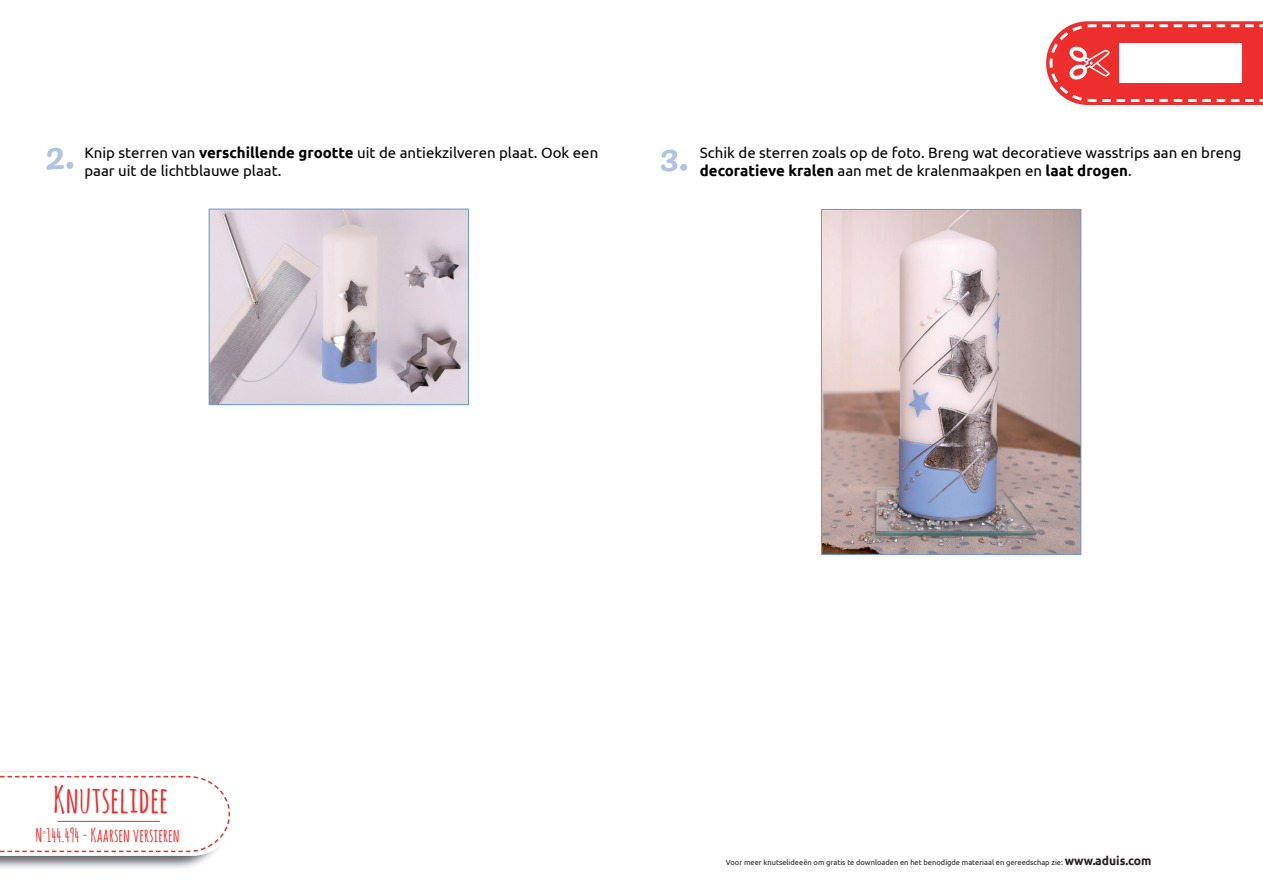
<style>
.page{position:relative;width:1263px;height:893px;background:#fff}
.page>*{position:absolute;margin:0;border:0;box-sizing:border-box;transform-origin:0 0}
.t1{font:700 36.45px "Amatic SC";color:#ee2e2c}
.t2{font:700 18.45px "Amatic SC";color:#ee2e2c}
.t3{font:15px/18px "Ubuntu";color:#000}
.t4{font:7.5px "Ubuntu";color:#231f20}
.s1{font-weight:700}
.s2{font-weight:700;font-size:12px}
</style>
<div class="page">
<svg style="left:1046px;top:21px;width:217px;height:84px"></svg>
<svg style="left:0;top:772px;width:231px;height:84px"></svg>
<hr style="left:58px;top:821px;width:102px;height:1px;background:#ee2e2c">
<img style="left:211px;top:211px;width:256px;height:192px">
<div style="left:209px;top:209px;width:260px;height:196px;border:1px solid #6f96cb"></div>
<img style="left:823px;top:211px;width:256px;height:342px">
<div style="left:821px;top:209px;width:260px;height:346px;border:1px solid #6f96cb"></div>
<p class="t3" style="left:84px;top:144px;width:515px">Knip sterren van <span class="s1">verschillende grootte</span> uit de antiekzilveren plaat. Ook een paar uit de lichtblauwe plaat.</p>
<p class="t3" style="left:700px;top:144px;width:543px">Schik de sterren zoals op de foto. Breng wat decoratieve wasstrips aan en breng <span class="s1">decoratieve kralen</span> aan met de kralenmaakpen en <span class="s1">laat drogen</span>.</p>
<h1 class="t1" style="left:53px;top:773px;width:117px">Knutselidee</h1>
<p class="t2" style="left:35px;top:822px;width:146px">N<sup>°</sup>144.494 - Kaarsen versieren</p>
<p class="t4" style="left:726px;top:858px;width:427px">Voor meer knutselideeën om gratis te downloaden en het benodigde materiaal en gereedschap zie: <span class="s2">www.aduis.com</span></p>
</div>
